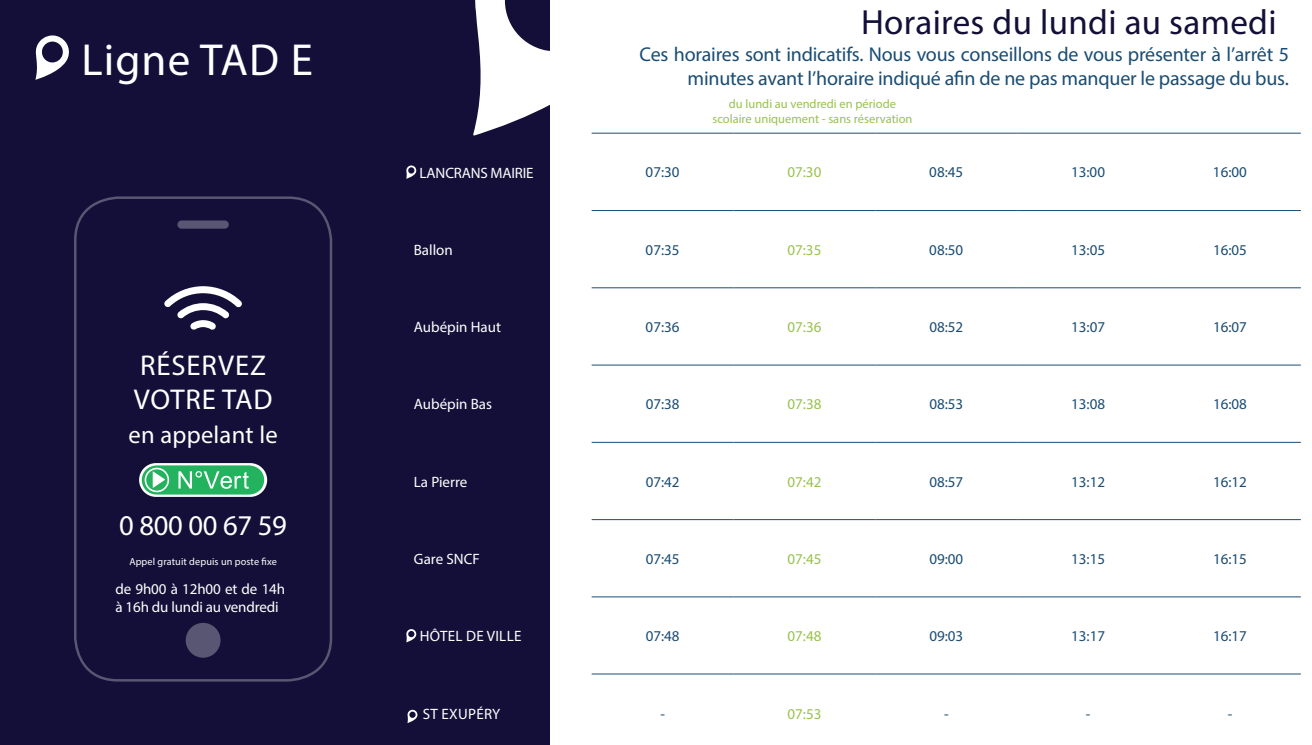
<style>
.page{position:relative;width:1312px;height:745px;background:#fff}
.page>*{position:absolute;margin:0;border:0;box-sizing:border-box;transform-origin:0 0}
.t1{font:45px "Myriad Pro";letter-spacing:.025em;color:#fff}
.t2{font:35px "Myriad Pro";letter-spacing:.01em;color:#130f38}
.t3{font:28.75px/34px "Myriad Pro";letter-spacing:.03em;color:#fff}
.t4{font:24.5px "Myriad Pro";letter-spacing:.01em;color:#fff}
.t5{font:20px/24px "Myriad Pro";letter-spacing:-.01em;color:#1a4c73;text-align:right}
.t6{font:15px "Myriad Pro";color:#1a4c73}
.t7{font:15px/18px "Myriad Pro";letter-spacing:-.005em;color:#fff}
.t8{font:15px "Myriad Pro";color:#99c24d}
.t9{font:15px "Myriad Pro";letter-spacing:.02em;color:#fff}
.t10{font:12.5px/15px "Myriad Pro";color:#99c24d;text-align:center}
.t11{font:10.25px "Myriad Pro";letter-spacing:.01em;color:#fff}
</style>
<div class="page">
<div style="left:0;top:0;width:549px;height:744px;background:#130f38"></div>
<svg style="left:473px;top:0;width:173px;height:135px"></svg>
<hr style="left:591px;top:133px;width:142px;height:1px;background:#1a4c73">
<hr style="left:733px;top:133px;width:142px;height:1px;background:#1a4c73">
<hr style="left:875px;top:133px;width:141px;height:1px;background:#1a4c73">
<hr style="left:1016px;top:133px;width:142px;height:1px;background:#1a4c73">
<hr style="left:1158px;top:133px;width:142px;height:1px;background:#1a4c73">
<hr style="left:591px;top:210px;width:142px;height:1px;background:#1a4c73">
<hr style="left:733px;top:210px;width:142px;height:1px;background:#1a4c73">
<hr style="left:875px;top:210px;width:141px;height:1px;background:#1a4c73">
<hr style="left:1016px;top:210px;width:142px;height:1px;background:#1a4c73">
<hr style="left:1158px;top:210px;width:142px;height:1px;background:#1a4c73">
<hr style="left:591px;top:287px;width:142px;height:1px;background:#1a4c73">
<hr style="left:733px;top:287px;width:142px;height:1px;background:#1a4c73">
<hr style="left:875px;top:287px;width:141px;height:1px;background:#1a4c73">
<hr style="left:1016px;top:287px;width:142px;height:1px;background:#1a4c73">
<hr style="left:1158px;top:287px;width:142px;height:1px;background:#1a4c73">
<hr style="left:591px;top:364px;width:142px;height:1px;background:#1a4c73">
<hr style="left:733px;top:364px;width:142px;height:1px;background:#1a4c73">
<hr style="left:875px;top:364px;width:141px;height:1px;background:#1a4c73">
<hr style="left:1016px;top:364px;width:142px;height:1px;background:#1a4c73">
<hr style="left:1158px;top:364px;width:142px;height:1px;background:#1a4c73">
<hr style="left:591px;top:441px;width:142px;height:1px;background:#1a4c73">
<hr style="left:733px;top:441px;width:142px;height:1px;background:#1a4c73">
<hr style="left:875px;top:441px;width:141px;height:1px;background:#1a4c73">
<hr style="left:1016px;top:441px;width:142px;height:1px;background:#1a4c73">
<hr style="left:1158px;top:441px;width:142px;height:1px;background:#1a4c73">
<hr style="left:591px;top:519px;width:142px;height:1px;background:#1a4c73">
<hr style="left:733px;top:519px;width:142px;height:1px;background:#1a4c73">
<hr style="left:875px;top:519px;width:141px;height:1px;background:#1a4c73">
<hr style="left:1016px;top:519px;width:142px;height:1px;background:#1a4c73">
<hr style="left:1158px;top:519px;width:142px;height:1px;background:#1a4c73">
<hr style="left:591px;top:596px;width:142px;height:1px;background:#1a4c73">
<hr style="left:733px;top:596px;width:142px;height:1px;background:#1a4c73">
<hr style="left:875px;top:596px;width:141px;height:1px;background:#1a4c73">
<hr style="left:1016px;top:596px;width:142px;height:1px;background:#1a4c73">
<hr style="left:1158px;top:596px;width:142px;height:1px;background:#1a4c73">
<hr style="left:591px;top:673px;width:142px;height:1px;background:#1a4c73">
<hr style="left:733px;top:673px;width:142px;height:1px;background:#1a4c73">
<hr style="left:875px;top:673px;width:141px;height:1px;background:#1a4c73">
<hr style="left:1016px;top:673px;width:142px;height:1px;background:#1a4c73">
<hr style="left:1158px;top:673px;width:142px;height:1px;background:#1a4c73">
<svg style="left:35px;top:35px;width:34px;height:45px"></svg>
<svg style="left:406px;top:165px;width:11px;height:14px"></svg>
<svg style="left:406px;top:629px;width:11px;height:13px"></svg>
<svg style="left:139px;top:463px;width:128px;height:33px"></svg>
<svg style="left:142px;top:465px;width:122px;height:29px"></svg>
<svg style="left:164px;top:286px;width:78px;height:44px"></svg>
<div style="left:74px;top:196px;width:258px;height:485px;border:2px solid #fff;border-radius:43px"></div>
<div style="left:177px;top:220px;width:52px;height:8px;background:#595673;border-radius:4px"></div>
<div style="left:186px;top:622px;width:34px;height:35px;background:#595673;border-radius:50%"></div>
<svg style="left:407px;top:709px;width:11px;height:13px"></svg>
<h1 class="t1" style="left:81px;top:32px;width:233px">Ligne TAD E</h1>
<h3 class="t3" style="left:134px;top:348px;width:140px">RÉSERVEZ<br>VOTRE TAD</h3>
<h3 class="t4" style="left:128px;top:419px;width:151px">en appelant le</h3>
<h3 class="t3" style="left:119px;top:508px;width:169px">0 800 00 67 59</h3>
<p class="t11" style="left:129px;top:554px;width:149px">Appel gratuit depuis un poste fixe</p>
<p class="t7" style="left:115px;top:579px;width:171px">de 9h00 à 12h00 et de 14h à 16h du lundi au vendredi</p>
<h2 class="t2" style="left:860px;top:0;width:417px">Horaires du lundi au samedi</h2>
<h3 class="t5" style="left:639px;top:42px;width:650px">Ces horaires sont indicatifs. Nous vous conseillons de vous présenter à l’arrêt 5 minutes avant l’horaire indiqué afin de ne pas manquer le passage du bus.</h3>
<p class="t10" style="left:712px;top:96px;width:202px">du lundi au vendredi en période scolaire uniquement - sans réservation</p>
<p class="t7" style="left:419px;top:163px;width:115px">LANCRANS MAIRIE</p>
<p class="t6" style="left:645px;top:163px;width:35px">07:30</p>
<p class="t8" style="left:787px;top:163px;width:35px">07:30</p>
<p class="t6" style="left:929px;top:163px;width:35px">08:45</p>
<p class="t6" style="left:1070px;top:163px;width:35px">13:00</p>
<p class="t6" style="left:1212px;top:163px;width:35px">16:00</p>
<p class="t7" style="left:414px;top:240px;width:41px">Ballon</p>
<p class="t6" style="left:645px;top:240px;width:35px">07:35</p>
<p class="t8" style="left:787px;top:240px;width:35px">07:35</p>
<p class="t6" style="left:929px;top:240px;width:35px">08:50</p>
<p class="t6" style="left:1070px;top:240px;width:35px">13:05</p>
<p class="t6" style="left:1212px;top:240px;width:35px">16:05</p>
<p class="t7" style="left:414px;top:318px;width:89px">Aubépin Haut</p>
<p class="t6" style="left:645px;top:317px;width:35px">07:36</p>
<p class="t8" style="left:787px;top:317px;width:35px">07:36</p>
<p class="t6" style="left:929px;top:317px;width:35px">08:52</p>
<p class="t6" style="left:1070px;top:317px;width:35px">13:07</p>
<p class="t6" style="left:1212px;top:317px;width:35px">16:07</p>
<p class="t7" style="left:414px;top:395px;width:80px">Aubépin Bas</p>
<p class="t6" style="left:645px;top:395px;width:35px">07:38</p>
<p class="t8" style="left:787px;top:395px;width:35px">07:38</p>
<p class="t6" style="left:929px;top:395px;width:35px">08:53</p>
<p class="t6" style="left:1070px;top:395px;width:35px">13:08</p>
<p class="t6" style="left:1212px;top:395px;width:35px">16:08</p>
<p class="t7" style="left:414px;top:472px;width:55px">La Pierre</p>
<p class="t6" style="left:645px;top:472px;width:35px">07:42</p>
<p class="t8" style="left:787px;top:472px;width:35px">07:42</p>
<p class="t6" style="left:929px;top:472px;width:35px">08:57</p>
<p class="t6" style="left:1070px;top:472px;width:35px">13:12</p>
<p class="t6" style="left:1212px;top:472px;width:35px">16:12</p>
<p class="t7" style="left:414px;top:549px;width:67px">Gare SNCF</p>
<p class="t6" style="left:645px;top:549px;width:35px">07:45</p>
<p class="t8" style="left:787px;top:549px;width:35px">07:45</p>
<p class="t6" style="left:929px;top:549px;width:35px">09:00</p>
<p class="t6" style="left:1070px;top:549px;width:35px">13:15</p>
<p class="t6" style="left:1212px;top:549px;width:35px">16:15</p>
<p class="t9" style="left:419px;top:626px;width:103px">HÔTEL DE VILLE</p>
<p class="t6" style="left:645px;top:626px;width:35px">07:48</p>
<p class="t8" style="left:787px;top:626px;width:35px">07:48</p>
<p class="t6" style="left:929px;top:626px;width:35px">09:03</p>
<p class="t6" style="left:1070px;top:626px;width:35px">13:17</p>
<p class="t6" style="left:1212px;top:626px;width:35px">16:17</p>
<p class="t9" style="left:423px;top:704px;width:79px">ST EXUPÉRY</p>
<p class="t6" style="left:660px;top:704px;width:6px">-</p>
<p class="t8" style="left:787px;top:704px;width:35px">07:53</p>
<p class="t6" style="left:943px;top:704px;width:6px">-</p>
<p class="t6" style="left:1085px;top:704px;width:6px">-</p>
<p class="t6" style="left:1227px;top:704px;width:6px">-</p>
</div>
